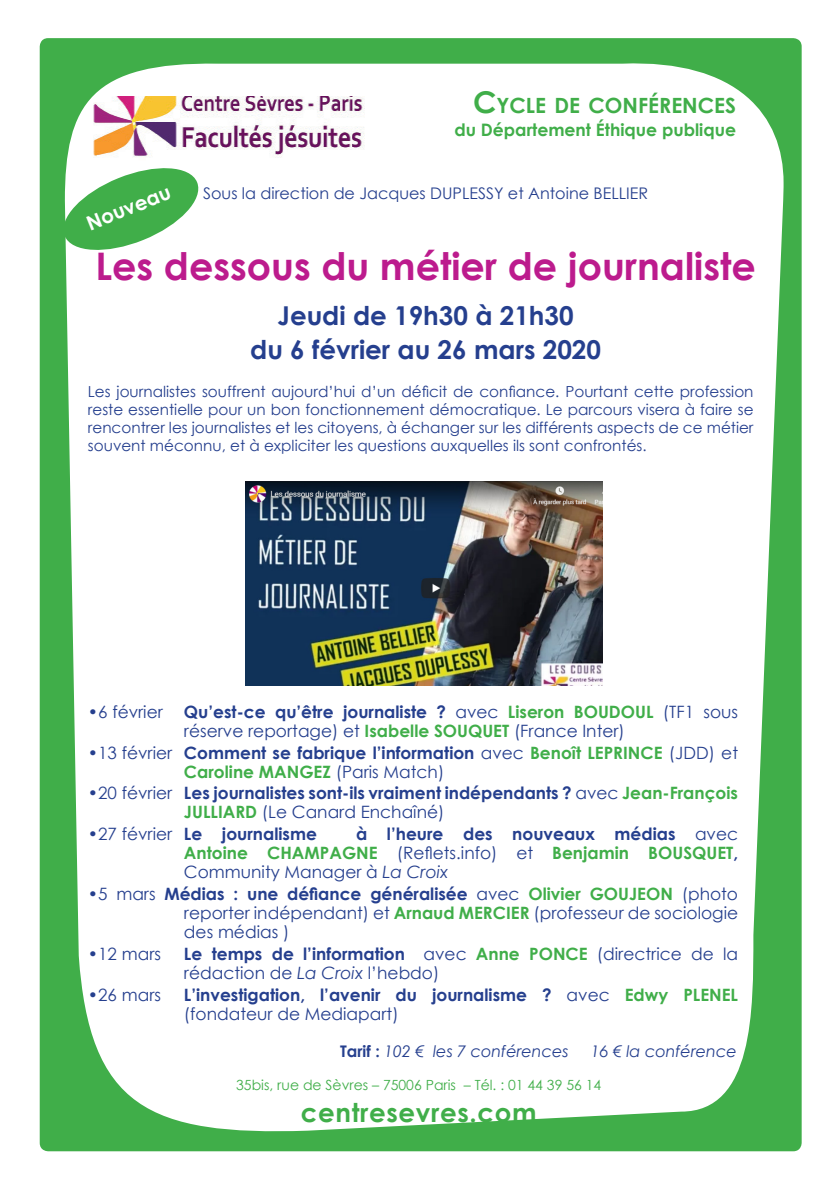
<style>
.page{position:relative;width:840px;height:1191px;background:#fff}
.page>*{position:absolute;margin:0;border:0;box-sizing:border-box;transform-origin:0 0}
.t1{font:700 38px "Century Gothic";color:#bc1b8d}
.t2{font:700 26px "Century Gothic";color:#253f8e}
.t3{font:700 26px "Century Gothic";letter-spacing:.025em;color:#40ae49}
.t4{font:700 21px "Century Gothic";color:#40ae49}
.t5{font:700 20px "Century Gothic";color:#fff}
.t6{font:700 17.2px "Century Gothic";color:#40ae49}
.t7{font:17px/19px "Century Gothic";color:#253f8e}
.t8{font:700 17px/19px "Century Gothic";color:#253f8e}
.t9{font:16px "Century Gothic";color:#253f8e}
.t10{font:italic 16px "Century Gothic";color:#253f8e}
.t11{font:15.2px/18px "Century Gothic";color:#253f8e;text-align:justify}
.t12{font:14px "Century Gothic";color:#40ae49}
.s1{font-size:30px}
.s2{font-weight:700}
.s3{font-weight:700;color:#40ae49}
.s4{font-weight:400}
.s5{color:#40ae49}
.s6{font-style:italic}
.s7{font-weight:700;font-style:normal}
</style>
<div class="page">
<div style="left:40px;top:38px;width:761px;height:1113px;background:#40ae49;border-radius:8px"></div>
<div style="left:65px;top:63px;width:718px;height:1069px;background:#fff"></div>
<img style="left:93px;top:96px;width:282px;height:66px">
<img style="left:245px;top:481px;width:357px;height:205px">
<svg style="left:64px;top:163px;width:140px;height:92px"></svg>
<p class="t5" style="left:82px;top:210px;width:90px;rotate:-22deg">Nouveau</p>
<p class="t4" style="left:473px;top:89px;width:264px"><span class="s1">C</span>YCLE DE CONFÉRENCES</p>
<p class="t6" style="left:454px;top:117px;width:283px">du Département Éthique publique</p>
<p class="t9" style="left:203px;top:182px;width:446px">Sous la direction de Jacques DUPLESSY et Antoine BELLIER</p>
<p class="t1" style="left:95px;top:237px;width:661px">Les dessous du métier de journaliste</p>
<p class="t2" style="left:277px;top:296px;width:297px">Jeudi de 19h30 à 21h30</p>
<p class="t2" style="left:250px;top:330px;width:352px">du 6 février au 26 mars 2020</p>
<p class="t11" style="left:88px;top:382px;width:666px">Les journalistes souffrent aujourd’hui d’un déficit de confiance. Pourtant cette profession reste essentielle pour un bon fonctionnement démocratique. Le parcours visera à faire se rencontrer les journalistes et les citoyens, à échanger sur les différents aspects de ce métier souvent méconnu, et à expliciter les questions auxquelles ils sont confrontés.</p>
<p class="t7" style="left:184px;top:702px;width:555px;text-indent:-96px">•6 février <span class="s2">Qu’est-ce qu’être journaliste ?</span> avec <span class="s3">Liseron BOUDOUL</span> (TF1 sous réserve reportage) et <span class="s3">Isabelle SOUQUET</span> (France Inter)</p>
<p class="t7" style="left:184px;top:742px;width:555px;text-indent:-96px">•13 février <span class="s2">Comment se fabrique l’information</span> avec <span class="s3">Benoît LEPRINCE</span> (JDD) et<br><span class="s3">Caroline MANGEZ</span> (Paris Match)</p>
<p class="t8" style="left:184px;top:783px;width:555px;text-indent:-96px"><span class="s4">•20 février</span> Les journalistes sont-ils vraiment indépendants ? <span class="s4">avec</span> <span class="s5">Jean-François<br>JULLIARD</span> <span class="s4">(Le Canard Enchaîné)</span></p>
<p class="t8" style="left:88px;top:824px;width:230px"><span class="s4">•27 février</span> Le journalisme</p>
<p class="t7" style="left:184px;top:824px;width:555px;text-align:justify;text-indent:172px"><span class="s2">à l’heure des nouveaux médias</span> avec <span class="s3">Antoine CHAMPAGNE</span> (Reflets.info) et <span class="s3">Benjamin BOUSQUET</span><span class="s2">, </span>Community Manager à <span class="s6">La Croix</span></p>
<p class="t7" style="left:184px;top:884px;width:555px;text-align:justify;text-indent:-96px">•5 mars <span class="s2">Médias : une défiance généralisée</span> avec <span class="s3">Olivier GOUJEON</span> (photo reporter indépendant) et <span class="s3">Arnaud MERCIER</span> (professeur de sociologie des médias )</p>
<p class="t7" style="left:88px;top:944px;width:75px">•12 mars</p>
<p class="t7" style="left:184px;top:944px;width:555px"><span class="s2">Le temps de l’information</span> avec <span class="s3">Anne PONCE</span> (directrice de la rédaction de <span class="s6">La Croix</span> l’hebdo)</p>
<p class="t7" style="left:88px;top:985px;width:75px">•26 mars</p>
<p class="t8" style="left:184px;top:984px;width:555px">L’investigation, l’avenir du journalisme ? <span class="s4">avec</span> <span class="s5">Edwy PLENEL </span><span class="s4">(fondateur de Mediapart)</span></p>
<p class="t10" style="left:340px;top:1039px;width:230px"><span class="s7">Tarif :</span> 102 € les 7 conférences</p>
<p class="t10" style="left:590px;top:1039px;width:147px">16 € la conférence</p>
<p class="t12" style="left:236px;top:1075px;width:366px">35bis, rue de Sèvres – 75006 Paris – Tél. : 01 44 39 56 14</p>
<p class="t3" style="left:301px;top:1092px;width:237px">centresevres.com</p>
</div>
